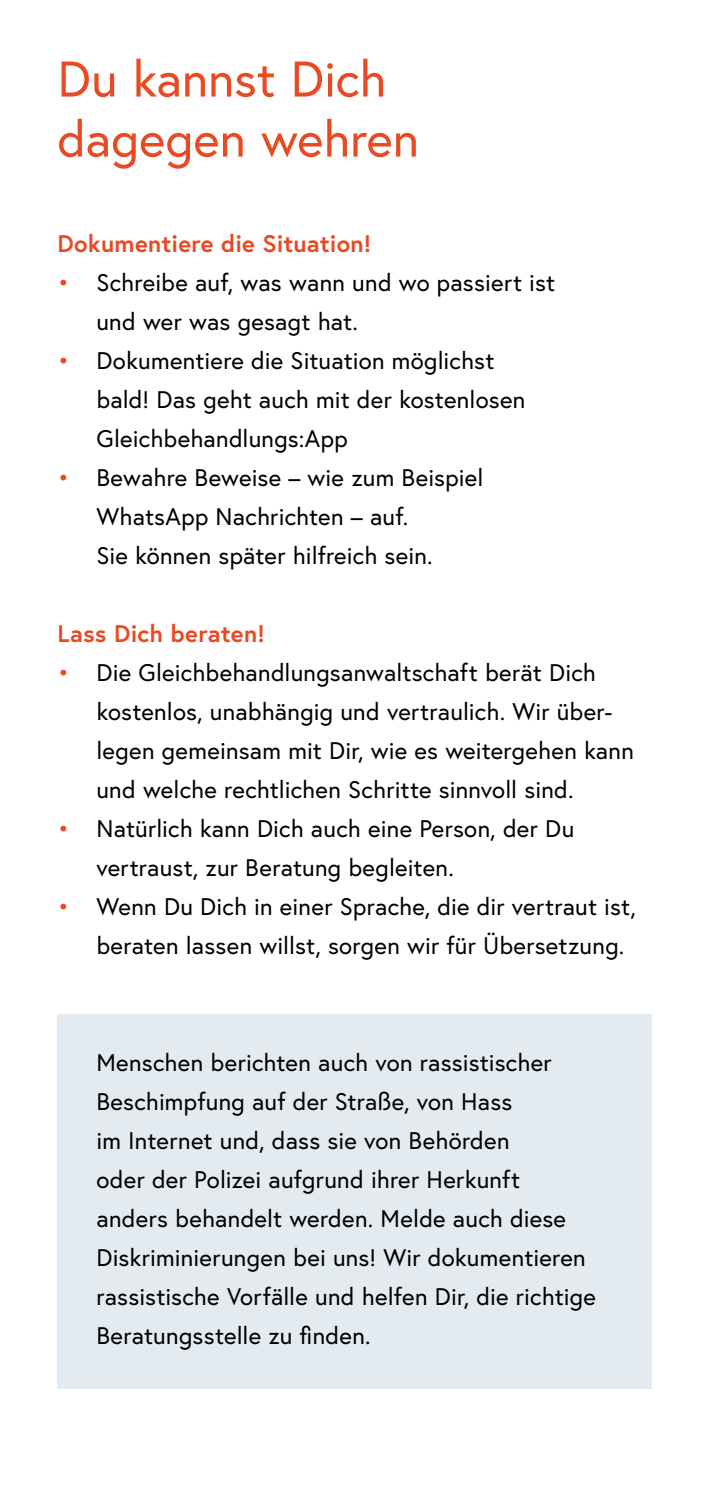
<style>
.page{position:relative;width:709px;height:1489px;background:#fff}
.page>*{position:absolute;margin:0;border:0;box-sizing:border-box;transform-origin:0 0}
.h1_ohne_Nummerierung{font:50px/60px "Europa Austria";color:#e94a23}
.Infobox_p_Infobox{font:24px/39px "Europa Austria";letter-spacing:.01em;color:#000}
.h3_ohne_Num_als_H2_Adressen{font:700 24px "Europa Austria";letter-spacing:.005em;color:#e94a23}
.s1{color:#e94a23}
</style>
<div class="page">
<div style="left:57px;top:1013px;width:594px;height:375px;background:#e4ebf0"></div>
<h1 class="h1_ohne_Nummerierung" style="left:57px;top:48px;width:363px">Du kannst Dich dagegen wehren</h1>
<h2 class="h3_ohne_Num_als_H2_Adressen" style="left:57px;top:227px;width:315px">Dokumentiere die Situation!</h2>
<p class="Infobox_p_Infobox" style="left:96px;top:263px;width:460px;text-indent:-39px"><span class="s1">•</span> Schreibe auf, was wann und wo passiert ist und wer was gesagt hat.</p>
<p class="Infobox_p_Infobox" style="left:96px;top:341px;width:430px;text-indent:-39px"><span class="s1">•</span> Dokumentiere die Situation möglichst bald! Das geht auch mit der kostenlosen<br>Gleichbehandlungs:App</p>
<p class="Infobox_p_Infobox" style="left:96px;top:458px;width:388px;text-indent:-39px"><span class="s1">•</span> Bewahre Beweise – wie zum Beispiel<br>WhatsApp Nachrichten – auf.<br>Sie können später hilfreich sein.</p>
<h2 class="h3_ohne_Num_als_H2_Adressen" style="left:57px;top:617px;width:209px">Lass Dich beraten!</h2>
<p class="Infobox_p_Infobox" style="left:96px;top:653px;width:539px;text-indent:-39px"><span class="s1">•</span> Die Gleichbehandlungsanwaltschaft berät Dich kostenlos, unabhängig und vertraulich. Wir über&shy;legen gemeinsam mit Dir, wie es weitergehen kann und welche rechtlichen Schritte sinnvoll sind.</p>
<p class="Infobox_p_Infobox" style="left:96px;top:809px;width:479px;text-indent:-39px"><span class="s1">•</span> Natürlich kann Dich auch eine Person, der Du vertraust, zur Beratung begleiten.</p>
<p class="Infobox_p_Infobox" style="left:96px;top:887px;width:541px;text-indent:-39px"><span class="s1">•</span> Wenn Du Dich in einer Sprache, die dir vertraut ist, beraten lassen willst, sorgen wir für Übersetzung.</p>
<p class="Infobox_p_Infobox" style="left:96px;top:1042px;width:501px">Menschen berichten auch von rassistischer Beschimpfung auf der Straße, von Hass<br>im Internet und, dass sie von Behörden<br>oder der Polizei aufgrund ihrer Herkunft anders behandelt werden. Melde auch diese Diskriminierungen bei uns! Wir dokumentieren rassistische Vorfälle und helfen Dir, die richtige Beratungsstelle zu finden.</p>
</div>
